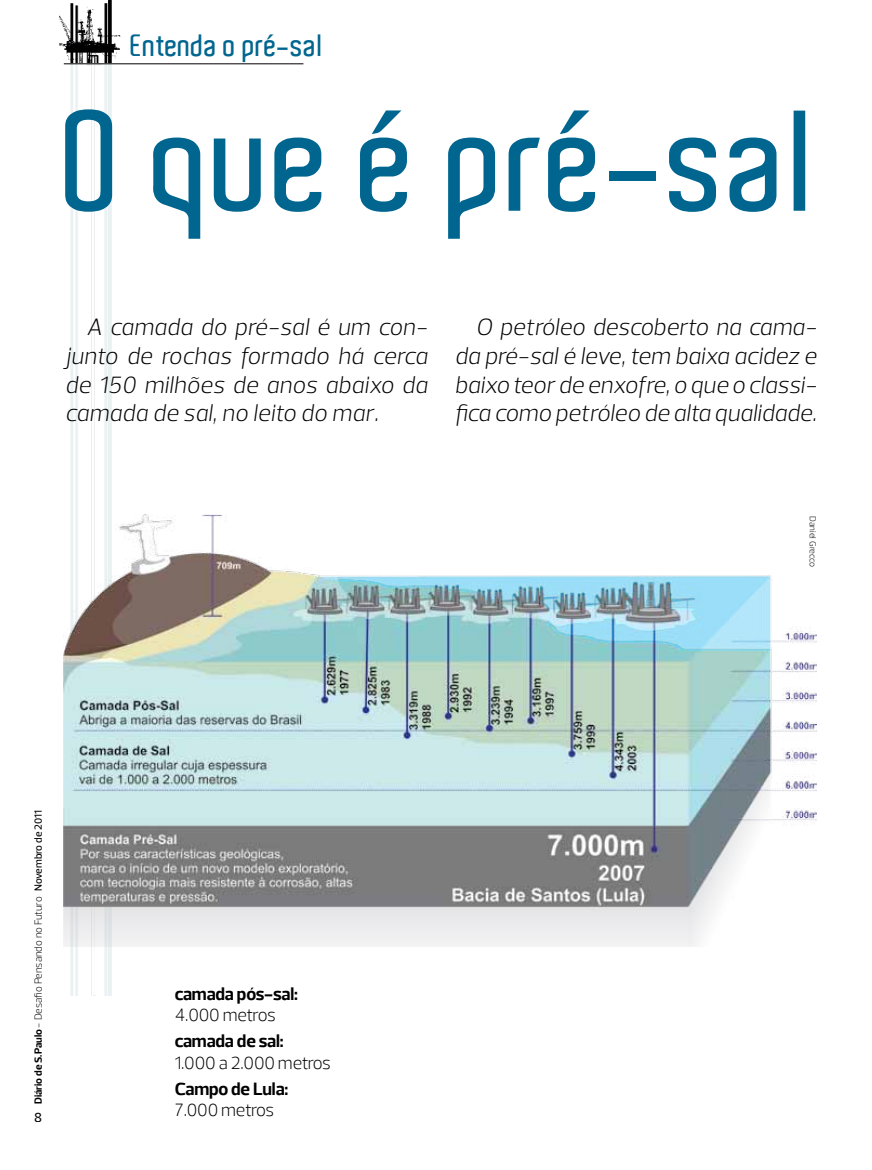
<style>
.page{position:relative;width:872px;height:1170px;background:#fff}
.page>*{position:absolute;margin:0;border:0;box-sizing:border-box;transform-origin:0 0}
.t1{font:600 138px "Aldo";color:#006690}
.t2{font:600 30px "Aldo";color:#006690}
.t3{font:italic 300 24px/28.8px "Prelo";color:#000;text-align:justify}
.t4{font:300 18px "Prelo";letter-spacing:-.01em;color:#000}
.t5{font:700 18px "Prelo";letter-spacing:-.01em;color:#000}
.t6{font:500 13.5px "Prelo";color:#000}
.t7{font:300 10.5px "Prelo";color:#000}
.t8{font:300 9px "Prelo";color:#000}
.s1{font-weight:700}
.s2{font-weight:500}
</style>
<div class="page">
<img style="left:59px;top:0;width:72px;height:947px">
<svg style="left:64px;top:64px;width:60px;height:932px"></svg>
<img style="left:64px;top:514px;width:752px;height:432px">
<hr style="left:64px;top:63px;width:239px;height:1px;background:#000">
<p class="t2" style="left:131px;top:28px;width:194px">Entenda o pré-sal</p>
<h1 class="t1" style="left:65px;top:84px;width:755px">O que é pré-sal</h1>
<p class="t3" style="left:65px;top:312px;width:364px;text-indent:21px">A camada do pré-sal é um con&shy;junto de rochas formado há cerca de 150 milhões de anos abaixo da camada de sal, no leito do mar.</p>
<p class="t3" style="left:455px;top:312px;width:363px;text-indent:21px">O petróleo descoberto na cama&shy;da pré-sal é leve, tem baixa acidez e baixo teor de enxofre, o que o classi&shy;fica como petróleo de alta qualidade.</p>
<p class="t8" style="left:818px;top:516px;width:52px;rotate:90deg">Daniel Grecco</p>
<p class="t7" style="left:32px;top:1103px;width:295px;rotate:-90deg"><span class="s1">Diário de S.Paulo</span> - Desafio Pensando no Futuro <span class="s2">Novembro de 2011</span></p>
<p class="t6" style="left:34px;top:1108px;width:9px">8</p>
<p class="t5" style="left:175px;top:982px;width:125px">camada pós-sal:</p>
<p class="t4" style="left:175px;top:1004px;width:102px">4.000 metros</p>
<p class="t5" style="left:175px;top:1029px;width:110px">camada de sal:</p>
<p class="t4" style="left:175px;top:1051px;width:157px">1.000 a 2.000 metros</p>
<p class="t5" style="left:175px;top:1077px;width:115px">Campo de Lula:</p>
<p class="t4" style="left:175px;top:1098px;width:101px">7.000 metros</p>
</div>
